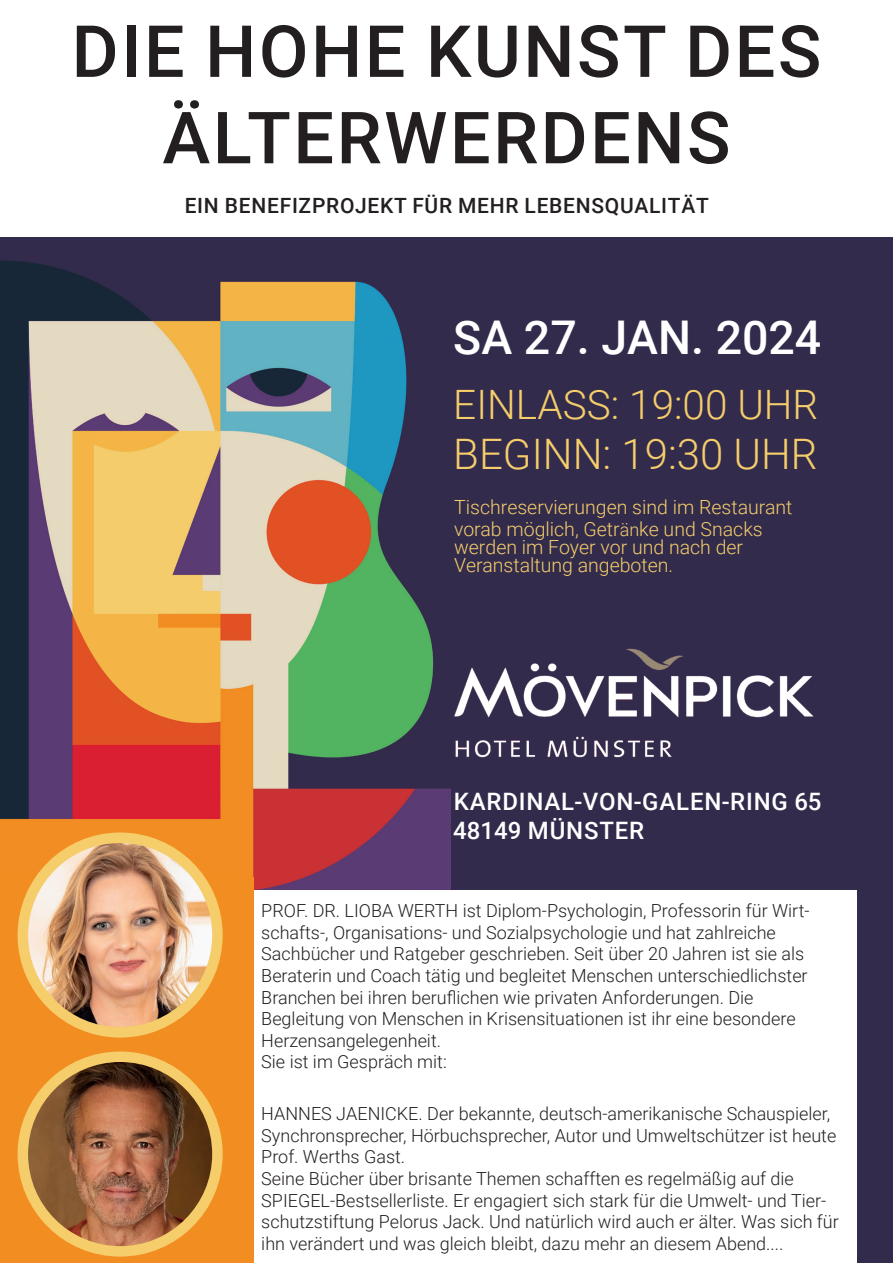
<style>
.page{position:relative;width:893px;height:1263px;background:#fff}
.page>*{position:absolute;margin:0;border:0;box-sizing:border-box;transform-origin:0 0}
.t1{font:500 72px/86.4px "Roboto";letter-spacing:.035em;color:#231f20;text-align:center}
.t2{font:500 46.5px "Roboto";color:#fff}
.t3{font:300 42px "Roboto";color:#f5cd6b}
.t4{font:300 40.5px "Roboto";color:#f5cd6b}
.t5{font:500 24px/28.8px "Roboto";letter-spacing:.035em;color:#fff}
.t6{font:500 21px "Roboto";letter-spacing:.035em;color:#231f20}
.t7{font:300 19.5px/21.6px "Roboto";color:#f5cd6b}
.t8{font:300 18px/21.6px "Roboto";color:#231f20}
.s1{font-size:18px}
</style>
<div class="page">
<img style="left:0;top:237px;width:451px;height:653px">
<div style="left:451px;top:237px;width:442px;height:653px;background:#322b4c"></div>
<div style="left:0;top:877px;width:253px;height:386px;background:#f28d22"></div>
<img style="left:23px;top:1057px;width:194px;height:194px;border-radius:97px">
<div style="left:18px;top:1051px;width:205px;height:205px;border:10px solid #f5cd6b;border-radius:50%"></div>
<div style="left:857px;top:890px;width:36px;height:373px;background:#322b4c"></div>
<img style="left:23px;top:838px;width:194px;height:194px;border-radius:97px">
<div style="left:18px;top:832px;width:205px;height:205px;border:10px solid #f5cd6b;border-radius:50%"></div>
<img style="left:396px;top:593px;width:418px;height:251px">
<h1 class="t1" style="left:72px;top:5px;width:751px">DIE HOHE KUNST DES<br>ÄLTERWERDENS</h1>
<p class="t6" style="left:185px;top:190px;width:526px">EIN BENEFIZPROJEKT FÜR MEHR LEBENSQUALITÄT</p>
<h2 class="t2" style="left:453px;top:305px;width:370px">SA 27. JAN. 2024</h2>
<h3 class="t4" style="left:453px;top:376px;width:366px">EINLASS: 19:00 UHR</h3>
<h3 class="t3" style="left:453px;top:425px;width:366px">BEGINN: 19:30 UHR</h3>
<p class="t7" style="left:454px;top:496px;width:340px">Tischreservierungen sind im Restaurant vorab möglich, Getr<span class="s1">än</span>ke und Snacks</p>
<p class="t7" style="left:454px;top:537px;width:290px;line-height:18px">werden im Foyer vor und nach der<br>Veranstaltung angeboten.</p>
<h3 class="t5" style="left:453px;top:786px;width:370px">KARDINAL-VON-GALEN-RING 65<br>48149 MÜNSTER</h3>
<p class="t8" style="left:261px;top:899px;width:550px">PROF. DR. LIOBA WERTH ist Diplom-Psychologin, Professorin für Wirt&shy;schafts-, Organisations- und Sozialpsychologie und hat zahlreiche Sachbücher und Ratgeber geschrieben. Seit über 20 Jahren ist sie als Beraterin und Coach tätig und begleitet Menschen unterschiedlichster Branchen bei ihren beruflichen wie privaten Anforderungen. Die Begleitung von Menschen in Krisensituationen ist ihr eine besondere Herzensangelegenheit.<br>Sie ist im Gespräch mit:</p>
<p class="t8" style="left:261px;top:1102px;width:579px">HANNES JAENICKE. Der bekannte, deutsch-amerikanische Schauspieler, Synchronsprecher, Hörbuchsprecher, Autor und Umweltschützer ist heute Prof. Werths Gast.<br>Seine Bücher über brisante Themen schafften es regelmäßig auf die SPIEGEL-Bestsellerliste. Er engagiert sich stark für die Umwelt- und Tier&shy;schutzstiftung Pelorus Jack. Und natürlich wird auch er älter. Was sich für ihn verändert und was gleich bleibt, dazu mehr an diesem Abend....</p>
</div>
